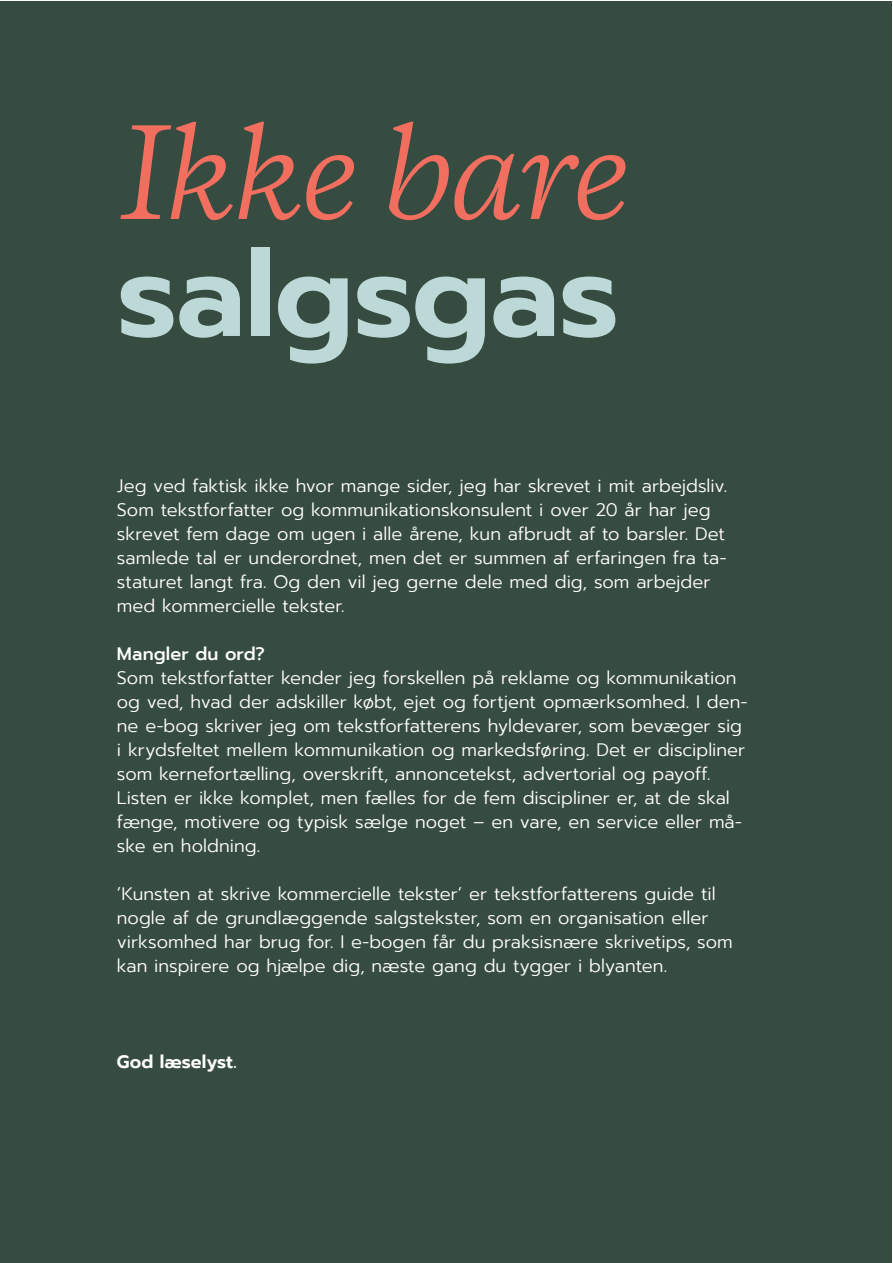
<style>
.page{position:relative;width:893px;height:1263px;background:#fff}
.page>*{position:absolute;margin:0;border:0;box-sizing:border-box;transform-origin:0 0}
.t1{font:italic 120px "Galaxie Copernicus";letter-spacing:-.035em;color:#f26f5f}
.t2{font:600 120px "Prompt";letter-spacing:-.01em;color:#bdd9d7}
.t3{font:300 18px/24px "Prompt";color:#fff}
.t4{font:500 18px "Prompt";letter-spacing:.005em;color:#fff}
.t5{font:600 18px "Prompt";color:#fff}
</style>
<div class="page">
<div style="left:1px;top:1px;width:891px;height:1261px;background:#374c41"></div>
<p class="t1" style="left:117px;top:93px;width:514px">Ikke bare</p>
<p class="t2" style="left:117px;top:205px;width:504px">salgsgas</p>
<p class="t3" style="left:117px;top:474px;width:612px">Jeg ved faktisk ikke hvor mange sider, jeg har skrevet i mit arbejdsliv.<br>Som tekstforfatter og kommunikationskonsulent i over 20 år har jeg skrevet fem dage om ugen i alle årene, kun afbrudt af to barsler. Det samlede tal er underordnet, men det er summen af erfaringen fra ta&shy;staturet langt fra. Og den vil jeg gerne dele med dig, som arbejder med kommercielle tekster.</p>
<p class="t4" style="left:117px;top:641px;width:150px">Mangler du ord?</p>
<p class="t3" style="left:117px;top:666px;width:632px">Som tekstforfatter kender jeg forskellen på reklame og kommunikation og ved, hvad der adskiller købt, ejet og fortjent opmærksomhed. I den&shy;ne e-bog skriver jeg om tekstforfatterens hyldevarer, som bevæger sig i krydsfeltet mellem kommunikation og markedsføring. Det er discipliner som kernefortælling, overskrift, annoncetekst, advertorial og payoff.<br>Listen er ikke komplet, men fælles for de fem discipliner er, at de skal fænge, motivere og typisk sælge noget – en vare, en service eller må&shy;ske en holdning.</p>
<p class="t3" style="left:117px;top:882px;width:617px">’Kunsten at skrive kommercielle tekster’ er tekstforfatterens guide til nogle af de grundlæggende salgstekster, som en organisation eller virksomhed har brug for. I e-bogen får du praksisnære skrivetips, som kan inspirere og hjælpe dig, næste gang du tygger i blyanten.</p>
<p class="t5" style="left:117px;top:1048px;width:121px">God læselyst.</p>
</div>
